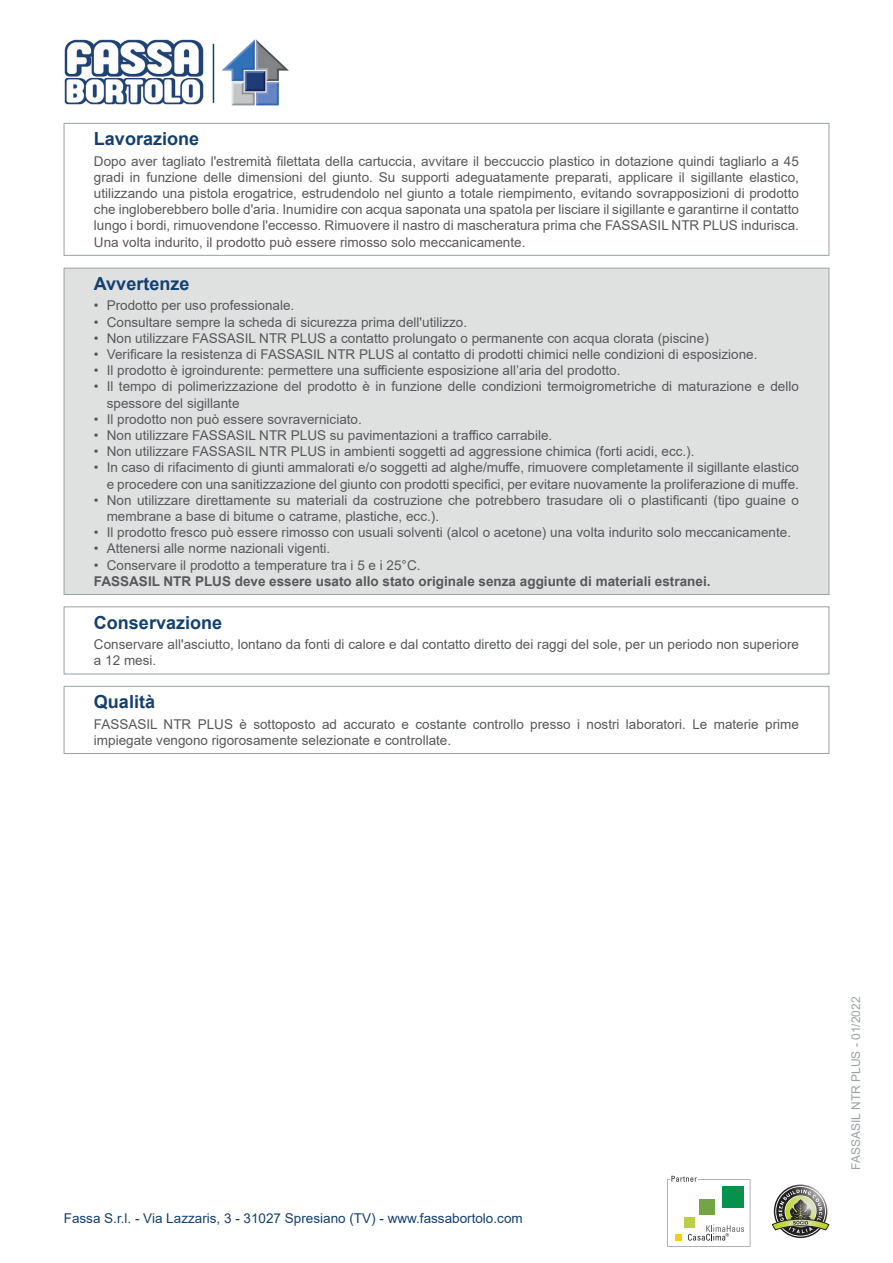
<style>
.page{position:relative;width:893px;height:1263px;background:#fff}
.page>*{position:absolute;margin:0;border:0;box-sizing:border-box;transform-origin:0 0}
.Titolo{font:700 18px "Arial";color:#15406e}
.Lavorazione{font:13.5px/16.2px "Arial";color:#57585a}
.Qualita{font:13.5px/16.2px "Arial";color:#57585a}
.Conservazione{font:13.5px/16.2px "Arial";color:#57585a}
.Note{font:700 13.5px "Arial";color:#57585a}
.t1{font:13.5px "Arial";color:#15406e}
.t2{font:12px "Arial";color:#9ba1a4}
</style>
<div class="page">
<svg style="left:667px;top:1176px;width:83px;height:71px"></svg>
<svg style="left:772px;top:1186px;width:57px;height:50px"></svg>
<img style="left:64px;top:39px;width:140px;height:66px">
<hr style="left:213px;top:44px;width:1px;height:59px;background:#15406e">
<img style="left:221px;top:39px;width:68px;height:67px">
<div style="left:64px;top:123px;width:765px;height:132px;border:1px solid #9ba1a4"></div>
<div style="left:64px;top:268px;width:765px;height:326px;background:#dfe1e1"></div>
<div style="left:64px;top:607px;width:765px;height:67px;border:1px solid #9ba1a4"></div>
<div style="left:64px;top:686px;width:765px;height:68px;border:1px solid #9ba1a4"></div>
<p class="Titolo" style="left:94px;top:126px;width:107px">Lavorazione</p>
<p class="Lavorazione" style="left:94px;top:153px;width:706px;text-align:justify">Dopo aver tagliato l'estremità filettata della cartuccia, avvitare il beccuccio plastico in dotazione quindi tagliarlo a 45 gradi in funzione delle dimensioni del giunto. Su supporti adeguatamente preparati, applicare il sigillante elastico, utilizzando una pistola erogatrice, estrudendolo nel giunto a totale riempimento, evitando sovrapposizioni di prodotto che ingloberebbero bolle d'aria. Inumidire con acqua saponata una spatola per lisciare il sigillante e garantirne il contatto lungo i bordi, rimuovendone l'eccesso. Rimuovere il nastro di mascheratura prima che FASSASIL NTR PLUS indurisca.<br>Una volta indurito, il prodotto può essere rimosso solo meccanicamente.</p>
<p class="Titolo" style="left:94px;top:271px;width:97px">Avvertenze</p>
<p class="Lavorazione" style="left:94px;top:297px;width:202px">• Prodotto per uso professionale.</p>
<p class="Lavorazione" style="left:94px;top:314px;width:375px">• Consultare sempre la scheda di sicurezza prima dell'utilizzo.</p>
<p class="Lavorazione" style="left:94px;top:330px;width:616px">• Non utilizzare FASSASIL NTR PLUS a contatto prolungato o permanente con acqua clorata (piscine)</p>
<p class="Lavorazione" style="left:94px;top:346px;width:665px">• Verificare la resistenza di FASSASIL NTR PLUS al contatto di prodotti chimici nelle condizioni di esposizione.</p>
<p class="Lavorazione" style="left:94px;top:362px;width:528px">• Il prodotto è igroindurente: permettere una sufficiente esposizione all’aria del prodotto.</p>
<p class="Lavorazione" style="left:107px;top:378px;width:694px;text-indent:-13px">• Il tempo di polimerizzazione del prodotto è in funzione delle condizioni termoigrometriche di maturazione e dello spessore del sigillante</p>
<p class="Lavorazione" style="left:94px;top:411px;width:269px">• Il prodotto non può essere sovraverniciato.</p>
<p class="Lavorazione" style="left:94px;top:427px;width:460px">• Non utilizzare FASSASIL NTR PLUS su pavimentazioni a traffico carrabile.</p>
<p class="Lavorazione" style="left:94px;top:443px;width:602px">• Non utilizzare FASSASIL NTR PLUS in ambienti soggetti ad aggressione chimica (forti acidi, ecc.).</p>
<p class="Lavorazione" style="left:94px;top:459px;width:706px;text-align:right">• In caso di rifacimento di giunti ammalorati e/o soggetti ad alghe/muffe, rimuovere completamente il sigillante elastico e procedere con una sanitizzazione del giunto con prodotti specifici, per evitare nuovamente la proliferazione di muffe.</p>
<p class="Lavorazione" style="left:107px;top:492px;width:694px;text-indent:-13px">• Non utilizzare direttamente su materiali da costruzione che potrebbero trasudare oli o plastificanti (tipo guaine o membrane a base di bitume o catrame, plastiche, ecc.).</p>
<p class="Lavorazione" style="left:94px;top:524px;width:699px">• Il prodotto fresco può essere rimosso con usuali solventi (alcol o acetone) una volta indurito solo meccanicamente.</p>
<p class="Lavorazione" style="left:94px;top:540px;width:238px">• Attenersi alle norme nazionali vigenti.</p>
<p class="Lavorazione" style="left:94px;top:557px;width:328px">• Conservare il prodotto a temperature tra i 5 e i 25°C.</p>
<p class="Note" style="left:94px;top:571px;width:618px">FASSASIL NTR PLUS deve essere usato allo stato originale senza aggiunte di materiali estranei.</p>
<p class="Titolo" style="left:94px;top:610px;width:130px">Conservazione</p>
<p class="Conservazione" style="left:94px;top:636px;width:706px">Conservare all'asciutto, lontano da fonti di calore e dal contatto diretto dei raggi del sole, per un periodo non superiore a 12 mesi.</p>
<p class="Titolo" style="left:94px;top:689px;width:63px">Qualità</p>
<p class="Qualita" style="left:94px;top:716px;width:706px">FASSASIL NTR PLUS è sottoposto ad accurato e costante controllo presso i nostri laboratori. Le materie prime impiegate vengono rigorosamente selezionate e controllate.</p>
<p class="t1" style="left:64px;top:1208px;width:460px">Fassa S.r.l. - Via Lazzaris, 3 - 31027 Spresiano (TV) - www.fassabortolo.com</p>
<p class="t2" style="left:848px;top:1170px;width:174px;rotate:-90deg">FASSASIL NTR PLUS - 01/2022</p>
</div>
